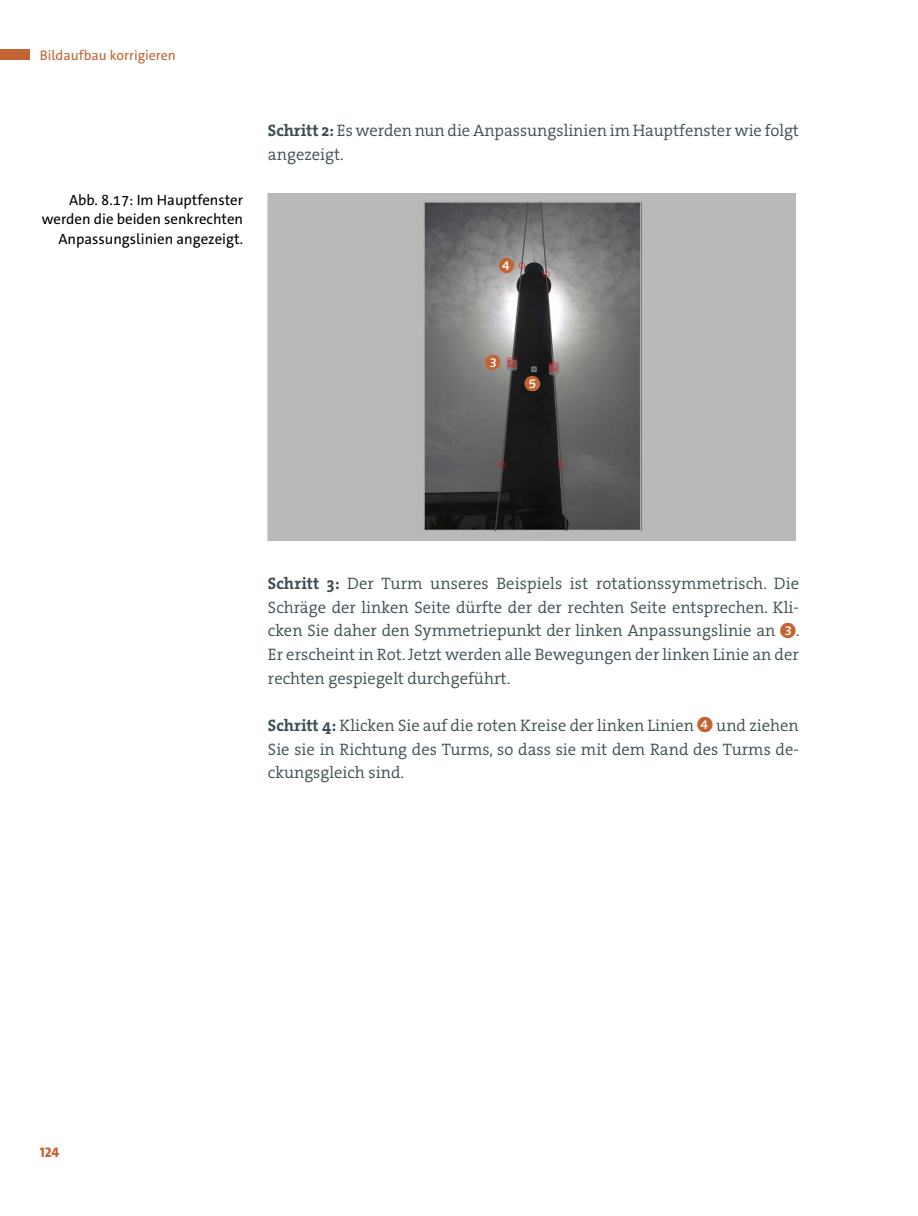
<style>
.page{position:relative;width:918px;height:1216px;background:#fff}
.page>*{position:absolute;margin:0;border:0;box-sizing:border-box;transform-origin:0 0}
.t1{font:16.62px/23.6px "The Serif HP4 Se Lig";color:#3c4e53;text-align:justify}
.t2{font:15.75px "Galileo Press Callout";color:#c16432}
.t3{font:14.88px/19.2px "The Sans C4 s";color:#000;text-align:right}
.t4{font:14px "The Sans C4 s";color:#c16432}
.t5{font:800 14px "The Sans C4 s";color:#c16432}
.s1{font-family:"The Serif HP7 Bld"}
.s2{font-family:"Galileo Press Callout";font-size:15.75px;color:#c16432}
</style>
<div class="page">
<img style="left:268px;top:194px;width:527px;height:346px">
<div style="left:500px;top:259px;width:14px;height:14px;background:#fff;border-radius:50%"></div>
<div style="left:486px;top:356px;width:14px;height:14px;background:#fff;border-radius:50%"></div>
<div style="left:526px;top:377px;width:14px;height:14px;background:#fff;border-radius:50%"></div>
<div style="left:0;top:50px;width:30px;height:10px;background:#c16432"></div>
<p class="t4" style="left:40px;top:47px;width:138px">Bildaufbau korrigieren</p>
<p class="t3" style="left:42px;top:191px;width:203px">Abb. 8.17: Im Hauptfenster werden die beiden senkrechten<br>Anpassungslinien angezeigt.</p>
<p class="t1" style="left:268px;top:119px;width:532px"><span class="s1">Schritt 2:</span> Es werden nun die Anpassungslinien im Hauptfenster wie folgt angezeigt.</p>
<p class="t2" style="left:499px;top:258px;width:17px">4</p>
<p class="t2" style="left:485px;top:355px;width:17px">3</p>
<p class="t2" style="left:524px;top:376px;width:17px">5</p>
<p class="t1" style="left:268px;top:572px;width:533px"><span class="s1">Schritt 3:</span> Der Turm unseres Beispiels ist rotationssymmetrisch. Die Schräge der linken Seite dürfte der der rechten Seite entsprechen. Kli&shy;cken Sie daher den Symmetriepunkt der linken Anpassungslinie an <span class="s2">3</span>.<br>Er erscheint in Rot. Jetzt werden alle Bewegungen der linken Linie an der rechten gespiegelt durchgeführt.</p>
<p class="t1" style="left:268px;top:713px;width:532px"><span class="s1">Schritt 4:</span> Klicken Sie auf die roten Kreise der linken Linien <span class="s2">4</span> und ziehen Sie sie in Richtung des Turms, so dass sie mit dem Rand des Turms de&shy;ckungsgleich sind.</p>
<p class="t5" style="left:40px;top:1143px;width:21px">124</p>
</div>
